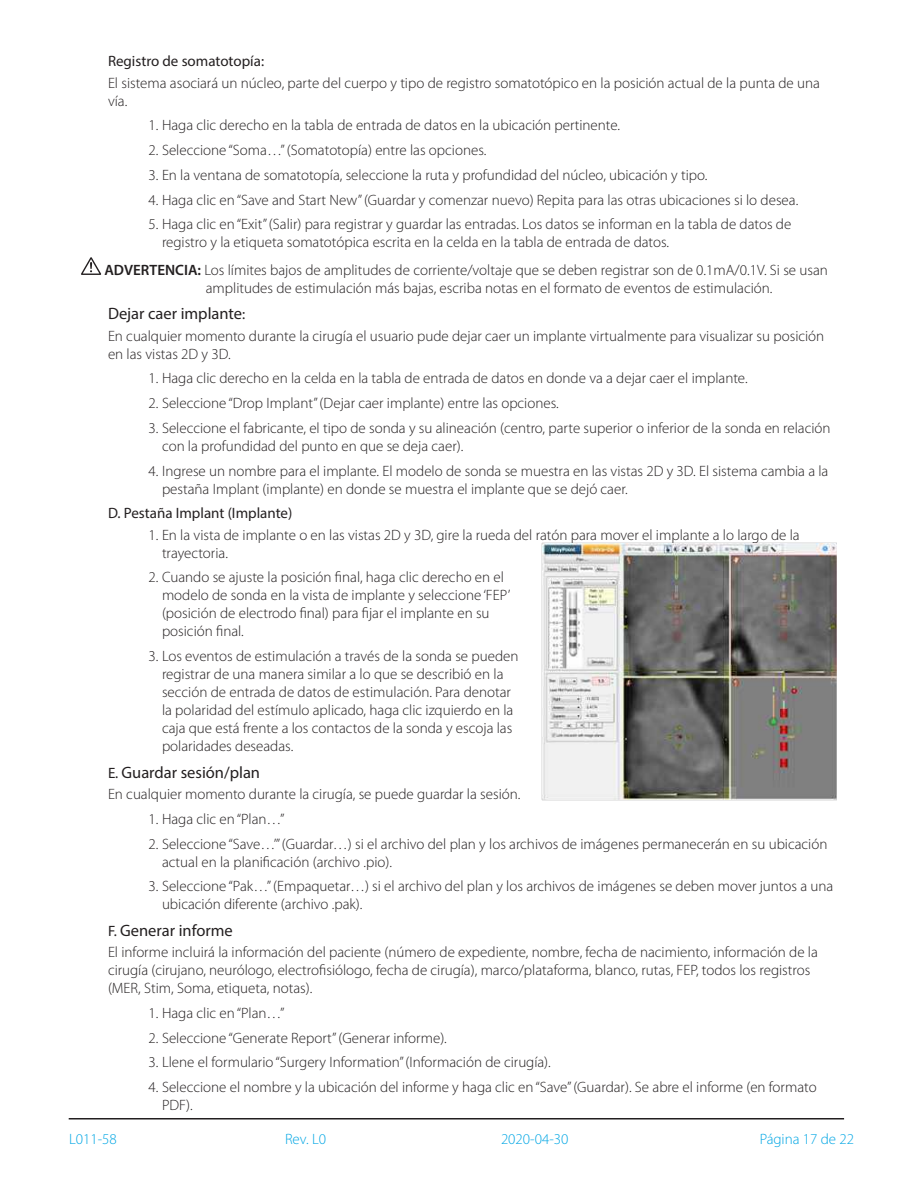
<style>
.page{position:relative;width:918px;height:1188px;background:#fff}
.page>*{position:absolute;margin:0;border:0;box-sizing:border-box;transform-origin:0 0}
.t1{font:16.5px "Myriad Pro";color:#231f20}
.t2{font:300 15px/18px "Myriad Pro";color:#231f20}
.t3{font:15px "Myriad Pro";color:#231f20}
.t4{font:300 15px "Myriad Pro";color:#00a6e4}
.s1{font-weight:600}
.s2{font-size:15px}
</style>
<div class="page">
<hr style="left:69px;top:1118px;width:775px;height:2px;background:#231f20">
<svg style="left:81px;top:257px;width:20px;height:18px"></svg>
<img style="left:542px;top:542px;width:295px;height:259px">
<p class="t3" style="left:108px;top:52px;width:158px">Registro de somatotopía:</p>
<p class="t2" style="left:108px;top:74px;width:714px">El sistema asociará un núcleo, parte del cuerpo y tipo de registro somatotópico en la posición actual de la punta de una vía.</p>
<p class="t2" style="left:148px;top:117px;width:473px">1. Haga clic derecho en la tabla de entrada de datos en la ubicación pertinente.</p>
<p class="t2" style="left:148px;top:141px;width:339px">2. Seleccione “Soma…” (Somatotopía) entre las opciones.</p>
<p class="t2" style="left:148px;top:166px;width:560px">3. En la ventana de somatotopía, seleccione la ruta y profundidad del núcleo, ubicación y tipo.</p>
<p class="t2" style="left:148px;top:191px;width:651px">4. Haga clic en “Save and Start New” (Guardar y comenzar nuevo) Repita para las otras ubicaciones si lo desea.</p>
<p class="t2" style="left:162px;top:216px;width:631px;text-indent:-14px">5. Haga clic en “Exit” (Salir) para registrar y guardar las entradas. Los datos se informan en la tabla de datos de registro y la etiqueta somatotópica escrita en la celda en la tabla de entrada de datos.</p>
<p class="t2" style="left:206px;top:261px;width:624px;text-indent:-101px"><span class="s1">ADVERTENCIA:</span> Los límites bajos de amplitudes de corriente/voltaje que se deben registrar son de 0.1mA/0.1V. Si se usan amplitudes de estimulación más bajas, escriba notas en el formato de eventos de estimulación.</p>
<p class="t1" style="left:108px;top:304px;width:139px">Dejar caer implante<span class="s2">:</span></p>
<p class="t2" style="left:108px;top:327px;width:718px">En cualquier momento durante la cirugía el usuario pude dejar caer un implante virtualmente para visualizar su posición en las vistas 2D y 3D.</p>
<p class="t2" style="left:148px;top:370px;width:601px">1. Haga clic derecho en la celda en la tabla de entrada de datos en donde va a dejar caer el implante.</p>
<p class="t2" style="left:148px;top:394px;width:412px">2. Seleccione “Drop Implant” (Dejar caer implante) entre las opciones.</p>
<p class="t2" style="left:162px;top:419px;width:670px;text-indent:-14px">3. Seleccione el fabricante, el tipo de sonda y su alineación (centro, parte superior o inferior de la sonda en relación con la profundidad del punto en que se deja caer).</p>
<p class="t2" style="left:162px;top:462px;width:668px;text-indent:-14px">4. Ingrese un nombre para el implante. El modelo de sonda se muestra en las vistas 2D y 3D. El sistema cambia a la pestaña Implant (implante) en donde se muestra el implante que se dejó caer.</p>
<p class="t3" style="left:108px;top:504px;width:186px">D. Pestaña Implant (Implante)</p>
<p class="t2" style="left:162px;top:526px;width:639px;text-indent:-14px">1. En la vista de implante o en las vistas 2D y 3D, gire la rueda del ratón para mover el implante a lo largo de la trayectoria.</p>
<p class="t2" style="left:162px;top:569px;width:350px;text-indent:-14px">2. Cuando se ajuste la posición final, haga clic derecho en el modelo de sonda en la vista de implante y seleccione ‘FEP’ (posición de electrodo final) para fijar el implante en su posición final.</p>
<p class="t2" style="left:162px;top:647px;width:358px;text-indent:-14px">3. Los eventos de estimulación a través de la sonda se pueden registrar de una manera similar a lo que se describió en la sección de entrada de datos de estimulación. Para denotar la polaridad del estímulo aplicado, haga clic izquierdo en la caja que está frente a los contactos de la sonda y escoja las polaridades deseadas.</p>
<p class="t1" style="left:108px;top:762px;width:154px"><span class="s2">E.</span> Guardar sesión/plan</p>
<p class="t2" style="left:108px;top:785px;width:414px">En cualquier momento durante la cirugía, se puede guardar la sesión.</p>
<p class="t2" style="left:148px;top:810px;width:137px">1. Haga clic en “Plan…”</p>
<p class="t2" style="left:162px;top:835px;width:667px;text-indent:-14px">2. Seleccione “Save…’” (Guardar…) si el archivo del plan y los archivos de imágenes permanecerán en su ubicación actual en la planificación (archivo .pio).</p>
<p class="t2" style="left:162px;top:878px;width:673px;text-indent:-14px">3. Seleccione “Pak…” (Empaquetar…) si el archivo del plan y los archivos de imágenes se deben mover juntos a una ubicación diferente (archivo .pak).</p>
<p class="t1" style="left:108px;top:920px;width:126px"><span class="s2">F.</span> Generar informe</p>
<p class="t2" style="left:108px;top:943px;width:711px">El informe incluirá la información del paciente (número de expediente, nombre, fecha de nacimiento, información de la cirugía (cirujano, neurólogo, electrofisiólogo, fecha de cirugía), marco/plataforma, blanco, rutas, FEP, todos los registros (MER, Stim, Soma, etiqueta, notas).</p>
<p class="t2" style="left:148px;top:1004px;width:137px">1. Haga clic en “Plan…”</p>
<p class="t2" style="left:148px;top:1029px;width:300px">2. Seleccione “Generate Report” (Generar informe).</p>
<p class="t2" style="left:148px;top:1054px;width:404px">3. Llene el formulario “Surgery Information” (Información de cirugía).</p>
<p class="t2" style="left:162px;top:1078px;width:656px;text-indent:-14px">4. Seleccione el nombre y la ubicación del informe y haga clic en “Save” (Guardar). Se abre el informe (en formato<br>PDF).</p>
<p class="t4" style="left:69px;top:1131px;width:49px">L011-58</p>
<p class="t4" style="left:285px;top:1131px;width:43px">Rev. L0</p>
<p class="t4" style="left:501px;top:1131px;width:69px">2020-04-30</p>
<p class="t4" style="left:760px;top:1131px;width:96px">Página 17 de 22</p>
</div>
